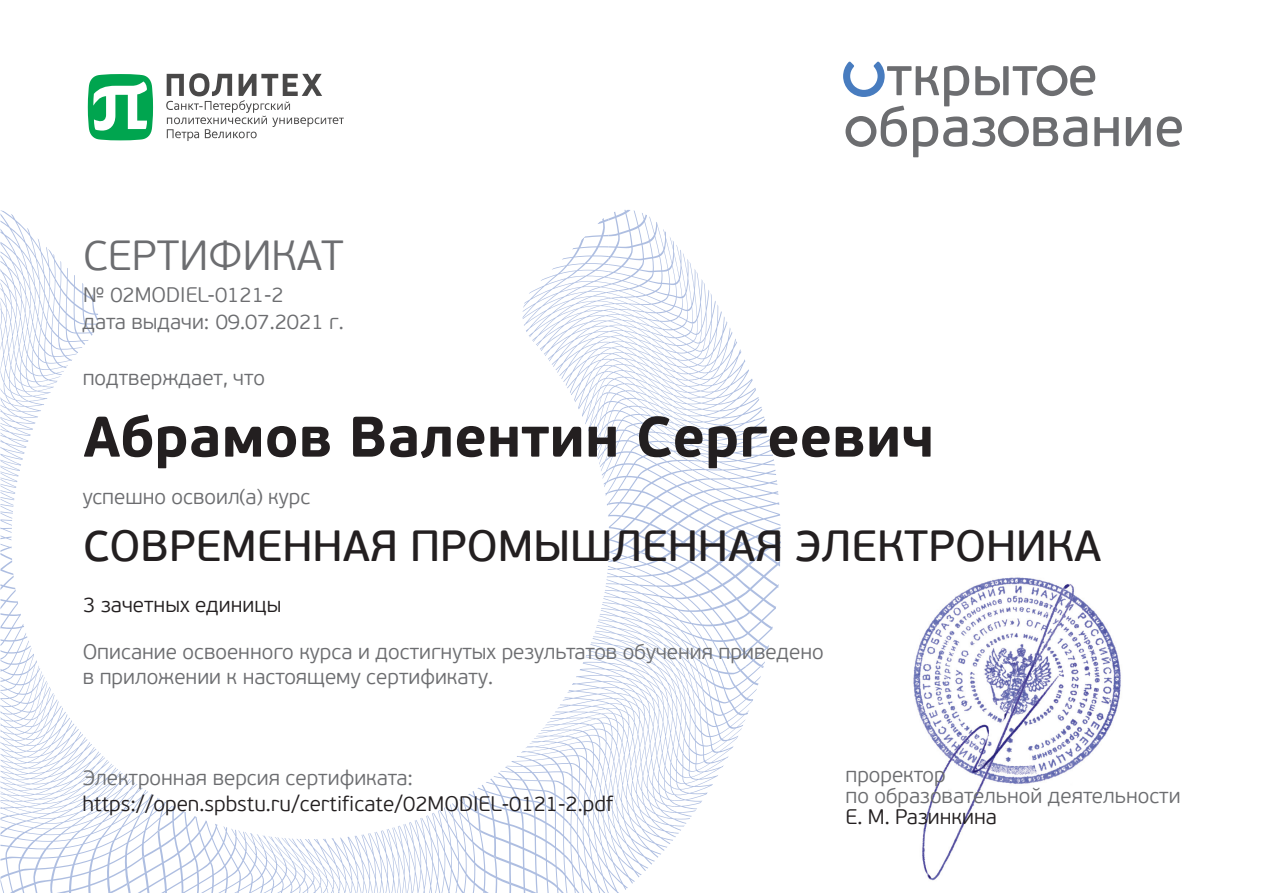
<style>
.page{position:relative;width:1263px;height:893px;background:#fff}
.page>*{position:absolute;margin:0;border:0;box-sizing:border-box;transform-origin:0 0}
.t1{font:700 57px "PF Beau Sans Pro";color:#231f20}
.t2{font:43.5px "PF Beau Sans Pro Bbook";color:#231f20}
.t3{font:300 42px "PF Beau Sans Pro";color:#6c6d70}
.t4{font:300 21px/25.2px "PF Beau Sans Pro";color:#6c6d70}
.t5{font:300 21px/25.5px "PF Beau Sans Pro";color:#231f20}
.s1{color:#6c6d70}
</style>
<div class="page">
<svg style="left:524px;top:210px;width:245px;height:342px"></svg>
<svg style="left:0;top:210px;width:98px;height:342px"></svg>
<svg style="left:0;top:553px;width:160px;height:340px"></svg>
<svg style="left:127px;top:799px;width:336px;height:94px"></svg>
<svg style="left:463px;top:552px;width:317px;height:341px"></svg>
<svg style="left:490px;top:666px;width:274px;height:227px"></svg>
<svg style="left:843px;top:62px;width:276px;height:95px"></svg>
<svg style="left:1126px;top:117px;width:25px;height:29px"></svg>
<svg style="left:1157px;top:116px;width:25px;height:31px"></svg>
<svg style="left:166px;top:73px;width:178px;height:68px"></svg>
<svg style="left:88px;top:74px;width:65px;height:66px"></svg>
<img style="left:913px;top:577px;width:208px;height:304px">
<p class="t3" style="left:83px;top:231px;width:262px">СЕРТИФИКАТ</p>
<p class="t4" style="left:83px;top:282px;width:202px">№ 02MODIEL-0121-2</p>
<p class="t4" style="left:82px;top:310px;width:263px">дата выдачи: 09.07.2021 г.</p>
<p class="t4" style="left:83px;top:366px;width:184px">подтверждает, что</p>
<p class="t1" style="left:83px;top:401px;width:852px">Абрамов Валентин Сергеевич</p>
<p class="t4" style="left:83px;top:485px;width:229px">успешно освоил(а) курс</p>
<p class="t2" style="left:83px;top:521px;width:1020px">СОВРЕМЕННАЯ ПРОМЫШЛЕННАЯ ЭЛЕКТРОНИКА</p>
<p class="t5" style="left:83px;top:592px;width:199px">3 зачетных единицы</p>
<p class="t4" style="left:83px;top:639px;width:743px">Описание освоенного курса и достигнутых результатов обучения приведено в приложении к настоящему сертификату.</p>
<p class="t5" style="left:82px;top:766px;width:532px"><span class="s1">Электронная версия сертификата: </span>https://open.spbstu.ru/certificate/02MODIEL-0121-2.pdf</p>
<p class="t4" style="left:845px;top:762px;width:102px">проректор</p>
<p class="t4" style="left:845px;top:783px;width:337px">по образовательной деятельности</p>
<p class="t5" style="left:845px;top:804px;width:153px">Е. М. Разинкина</p>
</div>
